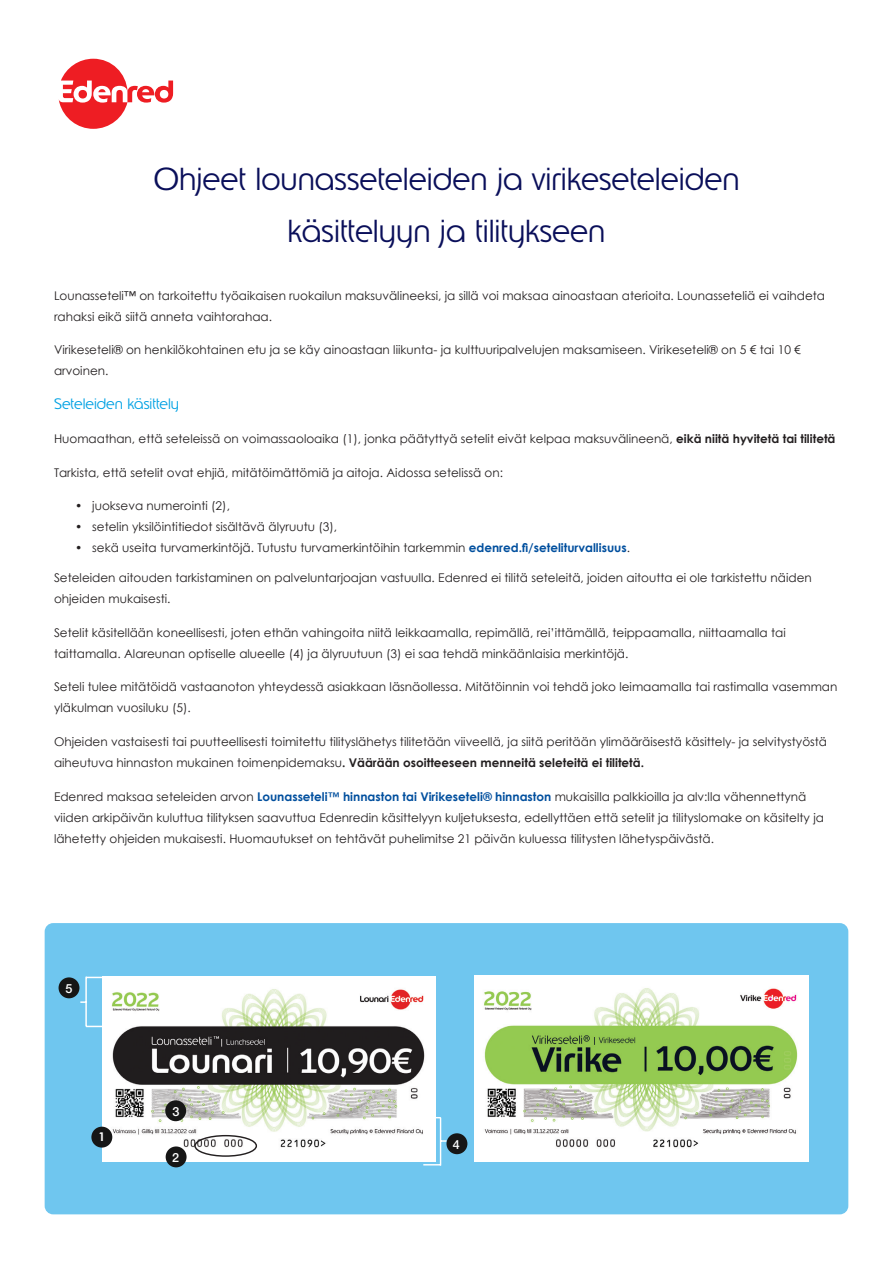
<style>
.page{position:relative;width:893px;height:1263px;background:#fff}
.page>*{position:absolute;margin:0;border:0;box-sizing:border-box;transform-origin:0 0}
.Paragraph_Style_1{font:300 31.5px/52.5px "Edenred";color:#0a0f5a;text-align:center}
.Paragraph_Style_3{font:300 15px "Edenred";color:#00a1e3}
.t1{font:500 12.6px "Helvetica Neue LTW1 G";color:#fff}
.Paragraph_Style_3-2{font:12px/21px "Century Gothic";color:#231f20}
.Paragraph_Style_2{font:700 12px "Century Gothic";color:#fff}
.s1{font-weight:700}
.s2{font-weight:700;color:#014f9e}
</style>
<div class="page">
<div style="left:45px;top:923px;width:803px;height:291px;background:#6fc6ef;border-radius:9px"></div>
<hr style="left:85px;top:977px;width:2px;height:49px;background:#fff">
<svg style="left:86px;top:1026px;width:17px;height:1px"></svg>
<svg style="left:87px;top:977px;width:16px;height:1px"></svg>
<img style="left:103px;top:977px;width:332px;height:184px">
<img style="left:475px;top:976px;width:333px;height:185px">
<hr style="left:440px;top:1118px;width:1px;height:47px;background:#fff">
<svg style="left:423px;top:1117px;width:18px;height:1px"></svg>
<svg style="left:423px;top:1164px;width:17px;height:1px"></svg>
<div style="left:165px;top:1100px;width:21px;height:21px;background:#161616;border-radius:50%"></div>
<div style="left:91px;top:1127px;width:21px;height:20px;background:#161616;border-radius:50%"></div>
<div style="left:166px;top:1146px;width:21px;height:21px;background:#161616;border-radius:50%"></div>
<div style="left:446px;top:1133px;width:21px;height:21px;background:#161616;border-radius:50%"></div>
<div style="left:59px;top:977px;width:20px;height:21px;background:#161616;border-radius:50%"></div>
<div style="left:194px;top:1135px;width:63px;height:22px;border:1px solid #231f20;border-radius:50%"></div>
<svg style="left:59px;top:59px;width:114px;height:70px"></svg>
<p class="Paragraph_Style_1" style="left:153px;top:152px;width:587px">Ohjeet lounasseteleiden ja virikeseteleiden käsittelyyn ja tilitykseen</p>
<p class="Paragraph_Style_3-2" style="left:54px;top:284px;width:773px">Lounasseteli™ on tarkoitettu työaikaisen ruokailun maksuvälineeksi, ja sillä voi maksaa ainoastaan aterioita. Lounasseteliä ei vaihdeta rahaksi eikä siitä anneta vaihtorahaa.</p>
<p class="Paragraph_Style_3-2" style="left:54px;top:339px;width:748px">Virikeseteli® on henkilökohtainen etu ja se käy ainoastaan liikunta- ja kulttuuripalvelujen maksamiseen. Virikeseteli® on 5 € tai 10 € arvoinen.</p>
<p class="Paragraph_Style_3" style="left:54px;top:394px;width:127px">Seteleiden käsittely</p>
<p class="Paragraph_Style_3-2" style="left:54px;top:428px;width:783px">Huomaathan, että seteleissä on voimassaoloaika (1), jonka päätyttyä setelit eivät kelpaa maksuvälineenä, <span class="s1">eikä niitä hyvitetä tai tilitetä</span></p>
<p class="Paragraph_Style_3-2" style="left:54px;top:462px;width:451px">Tarkista, että setelit ovat ehjiä, mitätöimättömiä ja aitoja. Aidossa setelissä on:</p>
<p class="Paragraph_Style_3-2" style="left:75px;top:495px;width:156px">• juokseva numerointi (2),</p>
<p class="Paragraph_Style_3-2" style="left:75px;top:516px;width:263px">• setelin yksilöintitiedot sisältävä älyruutu (3),</p>
<p class="Paragraph_Style_3-2" style="left:75px;top:537px;width:556px">• sekä useita turvamerkintöjä. Tutustu turvamerkintöihin tarkemmin <span class="s2">edenred.fi/seteliturvallisuus</span>.</p>
<p class="Paragraph_Style_3-2" style="left:54px;top:567px;width:759px">Seteleiden aitouden tarkistaminen on palveluntarjoajan vastuulla. Edenred ei tilitä seteleitä, joiden aitoutta ei ole tarkistettu näiden ohjeiden mukaisesti.</p>
<p class="Paragraph_Style_3-2" style="left:54px;top:622px;width:733px">Setelit käsitellään koneellisesti, joten ethän vahingoita niitä leikkaamalla, repimällä, rei’ittämällä, teippaamalla, niittaamalla tai taittamalla. Alareunan optiselle alueelle (4) ja älyruutuun (3) ei saa tehdä minkäänlaisia merkintöjä.</p>
<p class="Paragraph_Style_3-2" style="left:54px;top:676px;width:785px">Seteli tulee mitätöidä vastaanoton yhteydessä asiakkaan läsnäollessa. Mitätöinnin voi tehdä joko leimaamalla tai rastimalla vasemman yläkulman vuosiluku (5).</p>
<p class="Paragraph_Style_3-2" style="left:54px;top:731px;width:775px">Ohjeiden vastaisesti tai puutteellisesti toimitettu tilityslähetys tilitetään viiveellä, ja siitä peritään ylimääräisestä käsittely- ja selvitystyöstä aiheutuva hinnaston mukainen toimenpidemaksu<span class="s1">. Väärään osoitteeseen menneitä seleteitä ei tilitetä.</span></p>
<p class="Paragraph_Style_3-2" style="left:54px;top:786px;width:771px">Edenred maksaa seteleiden arvon <span class="s2">Lounasseteli™ hinnaston tai Virikeseteli® hinnaston</span> mukaisilla palkkioilla ja alv:lla vähennettynä viiden arkipäivän kuluttua tilityksen saavuttua Edenredin käsittelyyn kuljetuksesta, edellyttäen että setelit ja tilityslomake on käsitelty ja lähetetty ohjeiden mukaisesti. Huomautukset on tehtävät puhelimitse 21 päivän kuluessa tilitysten lähetyspäivästä.</p>
<p class="t1" style="left:66px;top:980px;width:9px">5</p>
<p class="Paragraph_Style_2" style="left:98px;top:1128px;width:8px">1</p>
<p class="t1" style="left:172px;top:1104px;width:9px">3</p>
<p class="t1" style="left:172px;top:1150px;width:9px">2</p>
<p class="t1" style="left:453px;top:1136px;width:9px">4</p>
</div>
